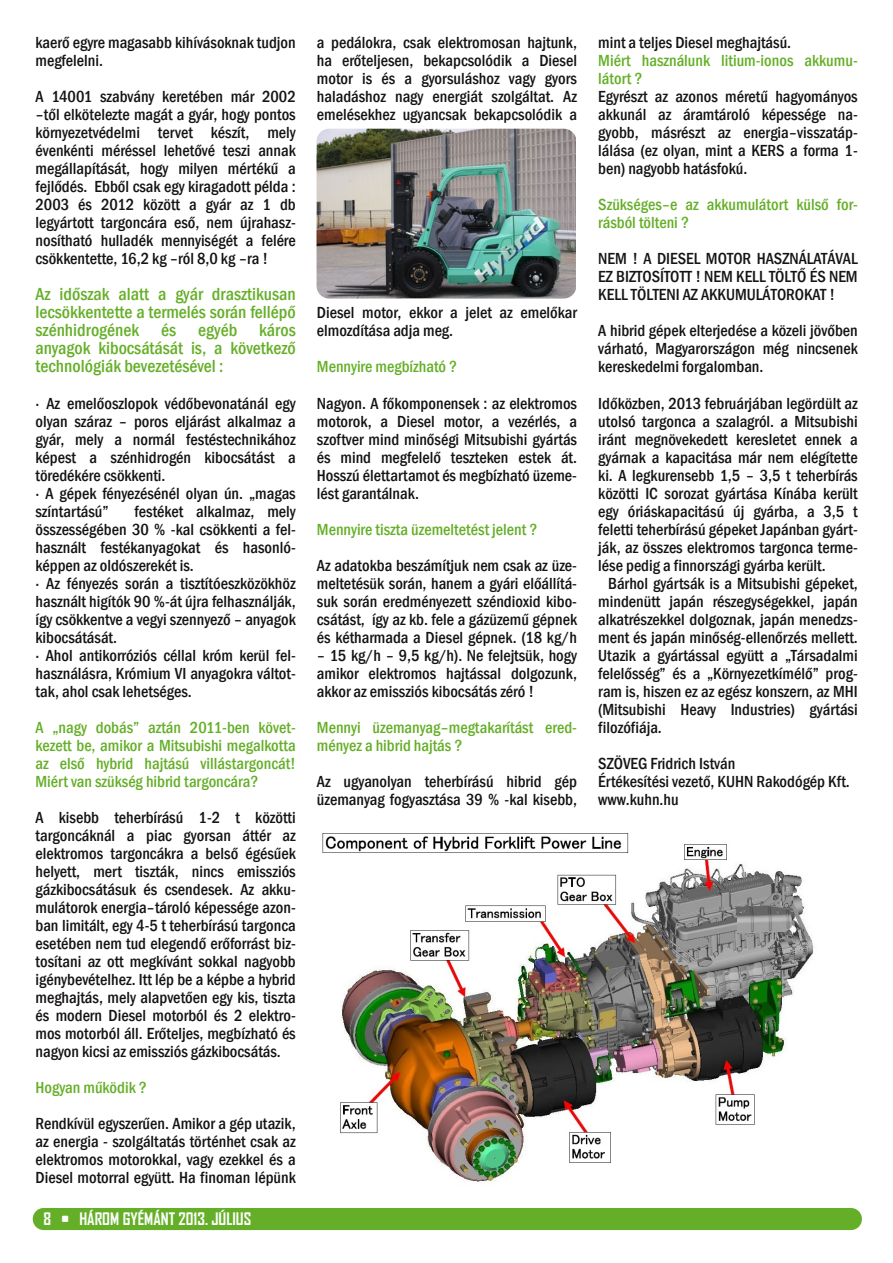
<style>
.page{position:relative;width:893px;height:1263px;background:#fff}
.page>*{position:absolute;margin:0;border:0;box-sizing:border-box;transform-origin:0 0}
.t1{font:500 condensed 18px/18px "Franklin Gothic";color:#65af28;text-align:justify}
.t2{font:500 condensed 16.5px/18px "Franklin Gothic";color:#161413;text-align:justify}
.t3{font:500 condensed 16.5px/18px "Franklin Gothic";color:#65af28}
.t4{font:700 16.5px "Agency FB";color:#fff}
</style>
<div class="page">
<div style="left:33px;top:1208px;width:829px;height:22px;background:#65af28;border-radius:11px"></div>
<img style="left:316px;top:129px;width:260px;height:170px;border-radius:13px">
<img style="left:322px;top:833px;width:492px;height:349px">
<p class="t2" style="left:36px;top:34px;width:262px">kaerő egyre magasabb kihívásoknak tudjon megfelelni.</p>
<p class="t2" style="left:36px;top:88px;width:262px">A 14001 szabvány keretében már 2002 –től elkötelezte magát a gyár, hogy pontos környezetvédelmi tervet készít, mely évenkénti méréssel lehetővé teszi annak megállapítását, hogy milyen mértékű a fejlődés. Ebből csak egy kiragadott példa :<br>2003 és 2012 között a gyár az 1 db legyártott targoncára eső, nem újrahasz&shy;nosítható hulladék mennyiségét a felére csökkentette, 16,2 kg –ról 8,0 kg –ra !</p>
<p class="t1" style="left:36px;top:285px;width:262px">Az időszak alatt a gyár drasztikusan lecsökkentette a termelés során fellépő szénhidrogének és egyéb káros anyagok kibocsátását is, a következő technológiák bevezetésével :</p>
<p class="t2" style="left:36px;top:394px;width:262px;text-align:left">· Az emelőoszlopok védőbevonatánál egy olyan száraz – poros eljárást alkalmaz a gyár, mely a normál festéstechnikához képest a szénhidrogén kibocsátást a töredékére csökkenti.<br>· A gépek fényezésénél olyan ún. „magas színtartású”</p>
<p class="t2" style="left:36px;top:502px;width:262px;text-align:left;text-indent:99px">festéket alkalmaz, mely összességében 30 % -kal csökkenti a fel&shy;használt festékanyagokat és hasonló&shy;képpen az oldószerekét is.<br>· Az fényezés során a tisztítóeszközökhöz használt higítók 90 %-át újra felhasználják, így csökkentve a vegyi szennyező – anyagok kibocsátását.<br>· Ahol antikorróziós céllal króm kerül fel&shy;használásra, Krómium VI anyagokra váltot&shy;tak, ahol csak lehetséges.</p>
<p class="t3" style="left:36px;top:718px;width:262px;text-align:justify">A „nagy dobás” aztán 2011-ben követ&shy;kezett be, amikor a Mitsubishi megalkotta az első hybrid hajtású villástargoncát!<br>Miért van szükség hibrid targoncára?</p>
<p class="t2" style="left:36px;top:808px;width:262px">A kisebb teherbírású 1-2 t közötti targoncáknál a piac gyorsan áttér az elektromos targoncákra a belső égésűek helyett, mert tiszták, nincs emissziós gázkibocsátásuk és csendesek. Az akku&shy;mulátorok energia–tároló képessége azon&shy;ban limitált, egy 4-5 t teherbírású targonca esetében nem tud elegendő erőforrást biz&shy;tosítani az ott megkívánt sokkal nagyobb igénybevételhez. Itt lép be a képbe a hybrid meghajtás, mely alapvetően egy kis, tiszta és modern Diesel motorból és 2 elektro&shy;mos motorból áll. Erőteljes, megbízható és nagyon kicsi az emissziós gázkibocsátás.</p>
<p class="t3" style="left:36px;top:1078px;width:113px">Hogyan működik ?</p>
<p class="t2" style="left:36px;top:1114px;width:262px">Rendkívül egyszerűen. Amikor a gép utazik, az energia - szolgáltatás történhet csak az elektromos motorokkal, vagy ezekkel és a Diesel motorral együtt. Ha finoman lépünk</p>
<p class="t4" style="left:44px;top:1209px;width:209px">8 • HÁROM GYÉMÁNT 2013. JÚLIUS</p>
<p class="t2" style="left:317px;top:34px;width:262px">a pedálokra, csak elektromosan hajtunk, ha erőteljesen, bekapcsolódik a Diesel motor is és a gyorsuláshoz vagy gyors haladáshoz nagy energiát szolgáltat. Az emelésekhez ugyancsak bekapcsolódik a</p>
<p class="t2" style="left:317px;top:304px;width:262px">Diesel motor, ekkor a jelet az emelőkar elmozdítása adja meg.</p>
<p class="t3" style="left:317px;top:358px;width:142px">Mennyire megbízható ?</p>
<p class="t2" style="left:317px;top:394px;width:262px">Nagyon. A főkomponensek : az elektromos motorok, a Diesel motor, a vezérlés, a szoftver mind minőségi Mitsubishi gyártás és mind megfelelő teszteken estek át.<br>Hosszú élettartamot és megbízható üzeme&shy;lést garantálnak.</p>
<p class="t3" style="left:317px;top:520px;width:222px">Mennyire tiszta üzemeltetést jelent ?</p>
<p class="t2" style="left:317px;top:556px;width:262px">Az adatokba beszámítjuk nem csak az üze&shy;meltetésük során, hanem a gyári előállítá&shy;suk során eredményezett széndioxid kibo&shy;csátást, így az kb. fele a gázüzemű gépnek és kétharmada a Diesel gépnek. (18 kg/h</p>
<p class="t2" style="left:317px;top:646px;width:262px">– 15 kg/h – 9,5 kg/h). Ne felejtsük, hogy amikor elektromos hajtással dolgozunk, akkor az emissziós kibocsátás zéró !</p>
<p class="t3" style="left:317px;top:718px;width:262px">Mennyi üzemanyag–megtakarítást ered&shy;ményez a hibrid hajtás ?</p>
<p class="t2" style="left:317px;top:772px;width:262px">Az ugyanolyan teherbírású hibrid gép üzemanyag fogyasztása 39 % -kal kisebb,</p>
<p class="t2" style="left:598px;top:34px;width:194px">mint a teljes Diesel meghajtású.</p>
<p class="t3" style="left:598px;top:52px;width:261px">Miért használunk litium-ionos akkumu&shy;látort ?</p>
<p class="t2" style="left:598px;top:88px;width:261px">Egyrészt az azonos méretű hagyományos akkunál az áramtároló képessége na&shy;gyobb, másrészt az energia–visszatáp&shy;lálása (ez olyan, mint a KERS a forma 1- ben) nagyobb hatásfokú.</p>
<p class="t3" style="left:598px;top:196px;width:261px">Szükséges–e az akkumulátort külső for&shy;rásból tölteni ?</p>
<p class="t2" style="left:598px;top:250px;width:261px">NEM ! A DIESEL MOTOR HASZNÁLATÁVAL EZ BIZTOSÍTOTT ! NEM KELL TÖLTŐ ÉS NEM KELL TÖLTENI AZ AKKUMULÁTOROKAT !</p>
<p class="t2" style="left:598px;top:322px;width:261px">A hibrid gépek elterjedése a közeli jövőben várható, Magyarországon még nincsenek kereskedelmi forgalomban.</p>
<p class="t2" style="left:598px;top:394px;width:261px">Időközben, 2013 februárjában legördült az</p>
<p class="t2" style="left:598px;top:412px;width:261px">utolsó targonca a szalagról. a Mitsubishi</p>
<p class="t2" style="left:598px;top:430px;width:261px">iránt megnövekedett keresletet ennek a</p>
<p class="t2" style="left:598px;top:448px;width:261px">gyárnak a kapacitása már nem elégítette</p>
<p class="t2" style="left:598px;top:466px;width:261px">ki. A legkurensebb 1,5 – 3,5 t teherbírás</p>
<p class="t2" style="left:598px;top:484px;width:261px">közötti IC sorozat gyártása Kínába került</p>
<p class="t2" style="left:598px;top:502px;width:261px">egy óriáskapacitású új gyárba, a 3,5 t</p>
<p class="t2" style="left:598px;top:520px;width:261px">feletti teherbírású gépeket Japánban gyárt-</p>
<p class="t2" style="left:598px;top:538px;width:261px">ják, az összes elektromos targonca terme-</p>
<p class="t2" style="left:598px;top:556px;width:229px">lése pedig a finnországi gyárba került.</p>
<p class="t2" style="left:608px;top:574px;width:251px">Bárhol gyártsák is a Mitsubishi gépeket,</p>
<p class="t2" style="left:598px;top:592px;width:261px">mindenütt japán részegységekkel, japán</p>
<p class="t2" style="left:598px;top:610px;width:261px">alkatrészekkel dolgoznak, japán menedzs-</p>
<p class="t2" style="left:598px;top:628px;width:261px">ment és japán minőség-ellenőrzés mellett.</p>
<p class="t2" style="left:598px;top:646px;width:261px">Utazik a gyártással együtt a „Társadalmi</p>
<p class="t2" style="left:598px;top:664px;width:261px">felelősség” és a „Környezetkímélő” prog-</p>
<p class="t2" style="left:598px;top:682px;width:261px">ram is, hiszen ez az egész konszern, az MHI</p>
<p class="t2" style="left:598px;top:700px;width:261px">(Mitsubishi Heavy Industries) gyártási</p>
<p class="t2" style="left:598px;top:718px;width:65px">filozófiája.</p>
<p class="t2" style="left:598px;top:754px;width:253px;text-align:left">SZÖVEG Fridrich István<br>Értékesítési vezető, KUHN Rakodógép Kft. www.kuhn.hu</p>
</div>
